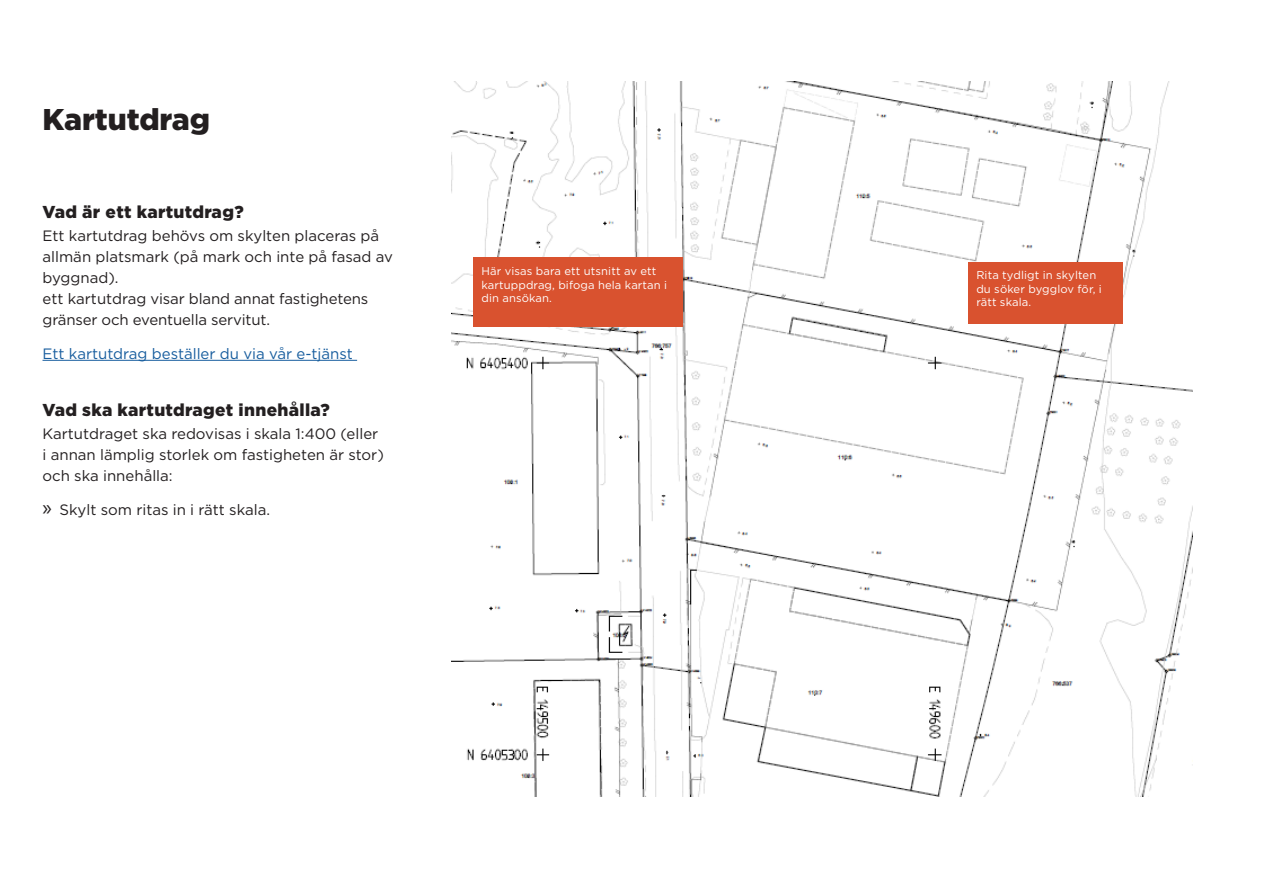
<style>
.page{position:relative;width:1263px;height:893px;background:#fff}
.page>*{position:absolute;margin:0;border:0;box-sizing:border-box;transform-origin:0 0}
.Underrubrik_spaltrub{font:900 30px "Gotham";color:#231f20}
.Mellanrubrik{font:900 17.25px "Gotham";letter-spacing:.02em;color:#231f20}
.Brödtext{font:15px/21px "Gotham";color:#231f20}
.Brödtext-2{font:15px "Gotham";color:#175d9e}
.Bildtext{font:11.25px/13.5px "Gotham";letter-spacing:.01em;color:#fff}
.s1{font-family:"Myriad Pro";font-size:22.5px}
</style>
<div class="page">
<img style="left:452px;top:81px;width:740px;height:716px">
<hr style="left:43px;top:360px;width:314px;height:1px;background:#175d9e">
<div style="left:473px;top:258px;width:210px;height:69px;background:#d9522f"></div>
<div style="left:968px;top:262px;width:154px;height:61px;background:#d9522f"></div>
<p class="Underrubrik_spaltrub" style="left:43px;top:99px;width:169px">Kartutdrag</p>
<p class="Mellanrubrik" style="left:43px;top:200px;width:203px">Vad är ett kartutdrag?</p>
<p class="Brödtext" style="left:43px;top:225px;width:352px">Ett kartutdrag behövs om skylten placeras på allmän platsmark (på mark och inte på fasad av byggnad).<br>ett kartutdrag visar bland annat fastighetens gränser och eventuella servitut.</p>
<p class="Brödtext-2" style="left:43px;top:344px;width:312px">Ett kartutdrag beställer du via vår e-tjänst</p>
<p class="Mellanrubrik" style="left:43px;top:398px;width:289px">Vad ska kartutdraget innehålla?</p>
<p class="Brödtext" style="left:43px;top:423px;width:343px">Kartutdraget ska redovisas i skala 1:400 (eller i annan lämplig storlek om fastigheten är stor) och ska innehålla:</p>
<p class="Brödtext" style="left:43px;top:499px;width:229px"><span class="s1">»</span> Skylt som ritas in i rätt skala.</p>
<p class="Bildtext" style="left:481px;top:264px;width:187px">Här visas bara ett utsnitt av ett kartuppdrag, bifoga hela kartan i din ansökan.</p>
<p class="Bildtext" style="left:976px;top:268px;width:127px">Rita tydligt in skylten du söker bygglov för, i rätt skala.</p>
</div>
